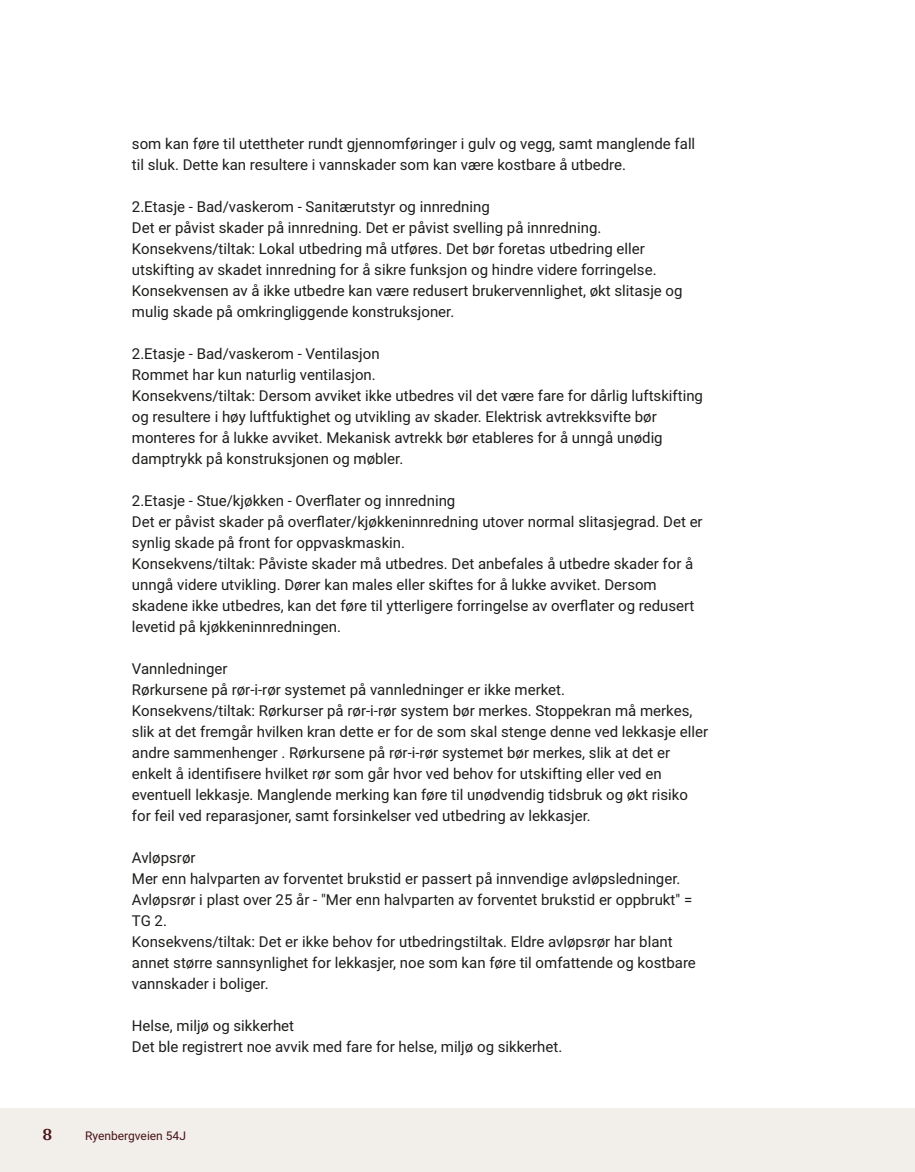
<style>
.page{position:relative;width:915px;height:1172px;background:#fff}
.page>*{position:absolute;margin:0;border:0;box-sizing:border-box;transform-origin:0 0}
.t1{font:700 18px "Arya";color:#481317}
.t2{font:15px/21px "Roboto Vitec";color:#1d1d1b}
.t3{font:12px "Roboto Vitec";color:#481317}
</style>
<div class="page">
<div style="left:0;top:1108px;width:914px;height:64px;background:#f2eeea"></div>
<p class="t2" style="left:132px;top:132px;width:564px">som kan føre til utettheter rundt gjennomføringer i gulv og vegg, samt manglende fall til sluk. Dette kan resultere i vannskader som kan være kostbare å utbedre.</p>
<p class="t2" style="left:132px;top:195px;width:552px">2.Etasje ‑ Bad/ vaskerom ‑ Sanitærutstyr og innredning<br>Det er påvist skader på innredning. Det er påvist svelling på innredning.<br>Konsekvens/ tiltak: Lokal utbedring må utføres. Det bør foretas utbedring eller utskifting av skadet innredning for å sikre funksjon og hindre videre forringelse.<br>Konsekvensen av å ikke utbedre kan være redusert brukervennlighet, økt slitasje og mulig skade på omkringliggende konstruksjoner.</p>
<p class="t2" style="left:132px;top:342px;width:572px">2.Etasje ‑ Bad/ vaskerom ‑ Ventilasjon<br>Rommet har kun naturlig ventilasjon.<br>Konsekvens/ tiltak: Dersom avviket ikke utbedres vil det være fare for dårlig luftskifting og resultere i høy luftfuktighet og utvikling av skader. Elektrisk avtrekksvifte bør monteres for å lukke avviket. Mekanisk avtrekk bør etableres for å unngå unødig damptrykk på konstruksjonen og møbler.</p>
<p class="t2" style="left:132px;top:489px;width:572px">2.Etasje ‑ Stue/ kjøkken ‑ Overflater og innredning<br>Det er påvist skader på overflater/ kjøkkeninnredning utover normal slitasjegrad. Det er synlig skade på front for oppvaskmaskin.<br>Konsekvens/ tiltak: Påviste skader må utbedres. Det anbefales å utbedre skader for å unngå videre utvikling. Dører kan males eller skiftes for å lukke avviket. Dersom skadene ikke utbedres, kan det føre til ytterligere forringelse av overflater og redusert levetid på kjøkkeninnredningen.</p>
<p class="t2" style="left:132px;top:657px;width:577px">Vannledninger<br>Rørkursene på rør‑i‑rør systemet på vannledninger er ikke merket.<br>Konsekvens/ tiltak: Rørkurser på rør‑i‑rør system bør merkes. Stoppekran må merkes, slik at det fremgår hvilken kran dette er for de som skal stenge denne ved lekkasje eller andre sammenhenger . Rørkursene på rør‑i‑rør systemet bør merkes, slik at det er enkelt å identifisere hvilket rør som går hvor ved behov for utskifting eller ved en eventuell lekkasje. Manglende merking kan føre til unødvendig tidsbruk og økt risiko for feil ved reparasjoner, samt forsinkelser ved utbedring av lekkasjer.</p>
<p class="t2" style="left:132px;top:846px;width:565px">Avløpsrør<br>Mer enn halvparten av forventet brukstid er passert på innvendige avløpsledninger.<br>Avløpsrør i plast over 25 år ‑ "Mer enn halvparten av forventet brukstid er oppbrukt" = TG 2.<br>Konsekvens/ tiltak: Det er ikke behov for utbedringstiltak. Eldre avløpsrør har blant annet større sannsynlighet for lekkasjer, noe som kan føre til omfattende og kostbare vannskader i boliger.</p>
<p class="t2" style="left:132px;top:1014px;width:432px">Helse, miljø og sikkerhet<br>Det ble registrert noe avvik med fare for helse, miljø og sikkerhet.</p>
<p class="t1" style="left:43px;top:1123px;width:11px">8</p>
<p class="t3" style="left:85px;top:1127px;width:102px">Ryenbergveien 54J</p>
</div>
